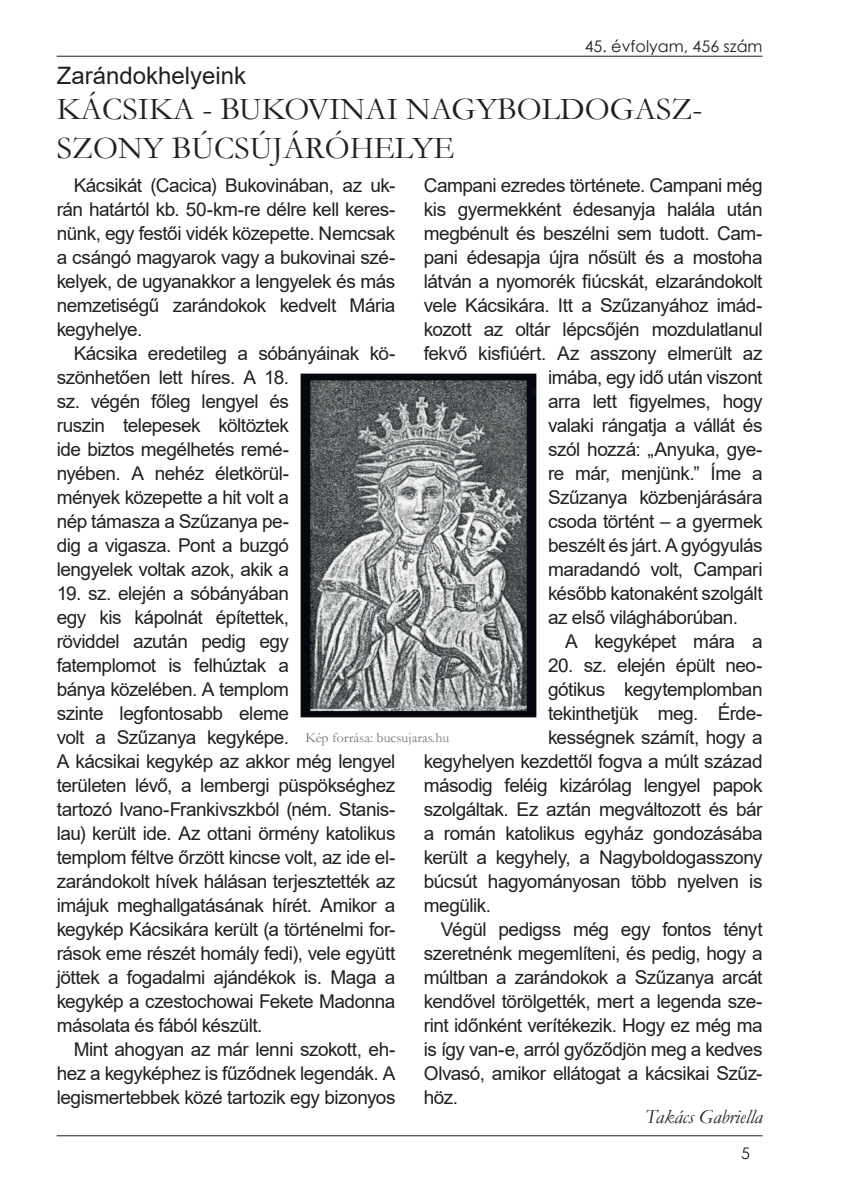
<style>
.page{position:relative;width:842px;height:1191px;background:#fff}
.page>*{position:absolute;margin:0;border:0;box-sizing:border-box;transform-origin:0 0}
.t1{font:32px/38.4px "Garamond";color:#231f20}
.t2{font:24px "Arial";color:#231f20}
.t3{font:italic 20px "Garamond";color:#231f20}
.t4{font:19px/24px "Arial";letter-spacing:-.025em;color:#231f20;text-align:justify}
.t5{font:16px "Century Gothic";color:#231f20}
.t6{font:14px "Garamond";color:#75797b}
</style>
<div class="page">
<hr style="left:57px;top:1135px;width:706px;height:1px;background:#231f20">
<hr style="left:57px;top:56px;width:706px;height:1px;background:#231f20">
<img style="left:301px;top:373px;width:236px;height:344px">
<p class="t2" style="left:57px;top:59px;width:191px">Zarándokhelyeink</p>
<p class="t5" style="left:585px;top:35px;width:179px">45. évfolyam, 456 szám</p>
<h1 class="t1" style="left:57px;top:89px;width:647px">KÁCSIKA - BUKOVINAI NAGYBOLDOGAS -<br>SZONY BÚCSÚJÁRÓHELYE</h1>
<p class="t4" style="left:57px;top:173px;width:340px;text-indent:17px">Kácsikát (Cacica) Bukovinában, az uk&shy;rán határtól kb. 50-km-re délre kell keres&shy;nünk, egy festői vidék közepette. Nemcsak a csángó magyarok vagy a bukovinai szé&shy;kelyek, de ugyanakkor a lengyelek és más nemzetiségű zarándokok kedvelt Mária kegyhelye.</p>
<p class="t4" style="left:57px;top:341px;width:340px;text-align:left;text-indent:17px">Kácsika eredetileg a sóbányáinak kö&shy;szönhetően lett híres. A 18.<br>sz. végén főleg lengyel és<br>ruszin telepesek költöztek<br>ide biztos megélhetés remé-<br>nyében. A nehéz életkörül-<br>mények közepette a hit volt a<br>nép támasza a Szűzanya pe-<br>dig a vigasza. Pont a buzgó<br>lengyelek voltak azok, akik a</p>
<p class="t4" style="left:57px;top:581px;width:340px;text-align:left">19. sz. elején a sóbányában<br>egy kis kápolnát építettek,<br>röviddel azután pedig egy<br>fatemplomot is felhúztak a<br>bánya közelében. A templom<br>szinte legfontosabb eleme<br>volt a Szűzanya kegyképe.<br>A kácsikai kegykép az akkor még lengyel területen lévő, a lembergi püspökséghez tartozó Ivano-Frankivszkból (ném. Stanis&shy;lau) került ide. Az ottani örmény katolikus templom féltve őrzött kincse volt, az ide el&shy;zarándokolt hívek hálásan terjesztették az imájuk meghallgatásának hírét. Amikor a kegykép Kácsikára került (a történelmi for&shy;rások eme részét homály fedi), vele együtt jöttek a fogadalmi ajándékok is. Maga a kegykép a czestochowai Fekete Madonna másolata és fából készült.</p>
<p class="t4" style="left:57px;top:1037px;width:340px;text-indent:17px">Mint ahogyan az már lenni szokott, eh&shy;hez a kegyképhez is fűződnek legendák. A legismertebbek közé tartozik egy bizonyos</p>
<p class="t4" style="left:424px;top:173px;width:340px">Campani ezredes története. Campani még</p>
<p class="t4" style="left:424px;top:197px;width:340px">kis gyermekként édesanyja halála után</p>
<p class="t4" style="left:424px;top:221px;width:340px">megbénult és beszélni sem tudott. Cam-</p>
<p class="t4" style="left:424px;top:245px;width:340px">pani édesapja újra nősült és a mostoha</p>
<p class="t4" style="left:424px;top:269px;width:340px">látván a nyomorék fiúcskát, elzarándokolt</p>
<p class="t4" style="left:424px;top:293px;width:340px">vele Kácsikára. Itt a Szűzanyához imád-</p>
<p class="t4" style="left:424px;top:317px;width:340px">kozott az oltár lépcsőjén mozdulatlanul</p>
<p class="t4" style="left:424px;top:341px;width:340px">fekvő kisfiúért. Az asszony elmerült az</p>
<p class="t4" style="left:548px;top:365px;width:216px">imába, egy idő után viszont</p>
<p class="t4" style="left:548px;top:389px;width:216px">arra lett figyelmes, hogy</p>
<p class="t4" style="left:548px;top:413px;width:216px">valaki rángatja a vállát és</p>
<p class="t4" style="left:548px;top:437px;width:216px">szól hozzá: „Anyuka, gye-</p>
<p class="t4" style="left:548px;top:461px;width:216px">re már, menjünk.” Íme a</p>
<p class="t4" style="left:548px;top:485px;width:216px">Szűzanya közbenjárására</p>
<p class="t4" style="left:548px;top:509px;width:216px">csoda történt – a gyermek</p>
<p class="t4" style="left:548px;top:533px;width:216px">beszélt és járt. A gyógyulás</p>
<p class="t4" style="left:548px;top:557px;width:216px">maradandó volt, Campari</p>
<p class="t4" style="left:548px;top:581px;width:216px">később katonaként szolgált</p>
<p class="t4" style="left:548px;top:605px;width:192px">az első világháborúban.</p>
<p class="t4" style="left:565px;top:629px;width:199px">A kegyképet mára a</p>
<p class="t4" style="left:548px;top:653px;width:216px">20. sz. elején épült neo-</p>
<p class="t4" style="left:548px;top:677px;width:216px">gótikus kegytemplomban</p>
<p class="t4" style="left:548px;top:701px;width:216px">tekinthetjük meg. Érde-</p>
<p class="t4" style="left:548px;top:725px;width:216px">kességnek számít, hogy a</p>
<p class="t4" style="left:424px;top:749px;width:340px">kegyhelyen kezdettől fogva a múlt század</p>
<p class="t4" style="left:424px;top:773px;width:340px">másodig feléig kizárólag lengyel papok</p>
<p class="t4" style="left:424px;top:797px;width:340px">szolgáltak. Ez aztán megváltozott és bár</p>
<p class="t4" style="left:424px;top:821px;width:340px">a román katolikus egyház gondozásába</p>
<p class="t4" style="left:424px;top:845px;width:340px">került a kegyhely, a Nagyboldogasszony</p>
<p class="t4" style="left:424px;top:869px;width:340px">búcsút hagyományosan több nyelven is</p>
<p class="t4" style="left:424px;top:893px;width:69px">megülik.</p>
<p class="t4" style="left:441px;top:917px;width:323px">Végül pedigss még egy fontos tényt</p>
<p class="t4" style="left:424px;top:941px;width:340px">szeretnénk megemlíteni, és pedig, hogy a</p>
<p class="t4" style="left:424px;top:965px;width:340px">múltban a zarándokok a Szűzanya arcát</p>
<p class="t4" style="left:424px;top:989px;width:340px">kendővel törölgették, mert a legenda sze-</p>
<p class="t4" style="left:424px;top:1013px;width:340px">rint időnként verítékezik. Hogy ez még ma</p>
<p class="t4" style="left:424px;top:1037px;width:340px">is így van-e, arról győződjön meg a kedves</p>
<p class="t4" style="left:424px;top:1061px;width:340px">Olvasó, amikor ellátogat a kácsikai Szűz-</p>
<p class="t4" style="left:424px;top:1085px;width:36px">höz.</p>
<p class="t3" style="left:645px;top:1103px;width:119px">Takács Gabriella</p>
<p class="t6" style="left:305px;top:728px;width:145px">Kép forrása: bucsujaras.hu</p>
<p class="t5" style="left:741px;top:1141px;width:10px">5</p>
</div>
